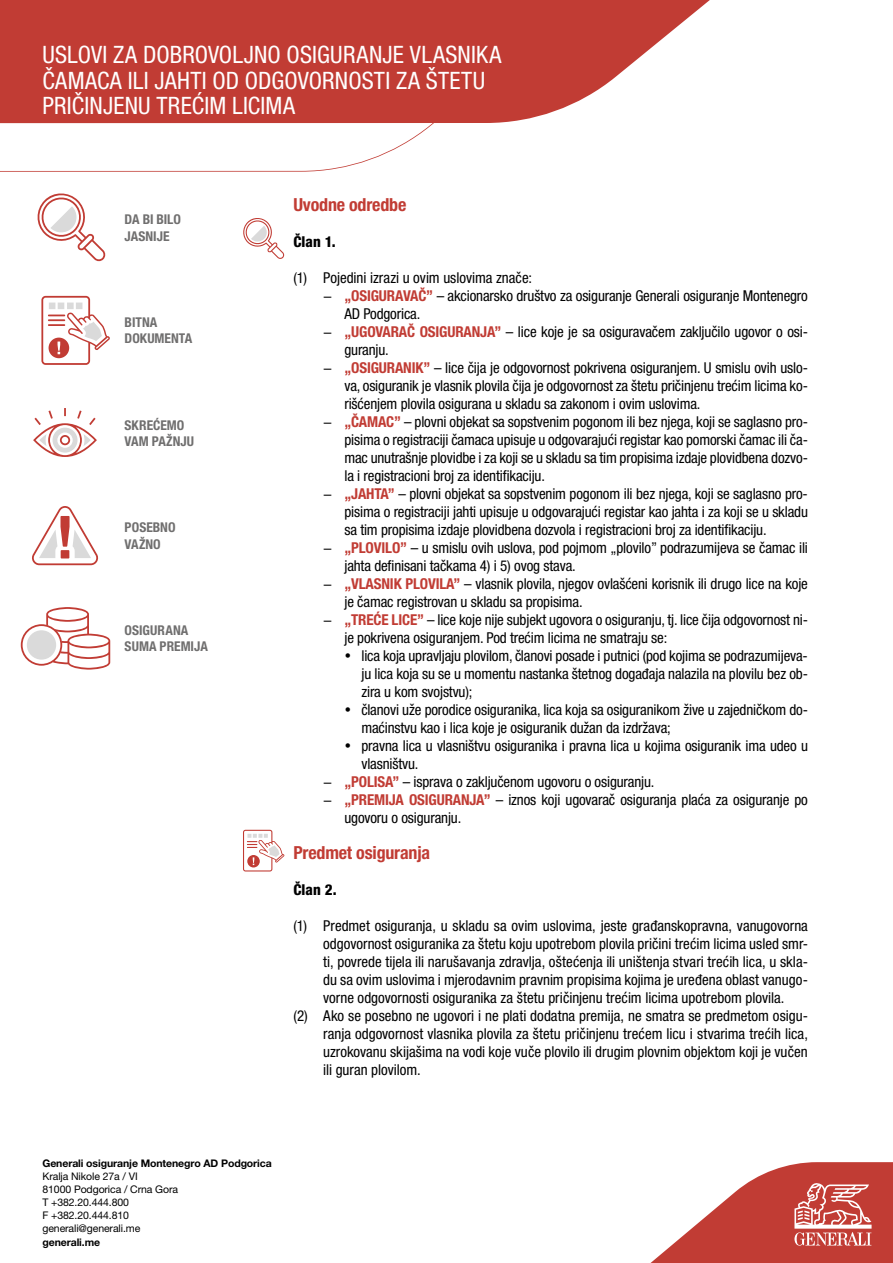
<style>
.page{position:relative;width:893px;height:1263px;background:#fff}
.page>*{position:absolute;margin:0;border:0;box-sizing:border-box;transform-origin:0 0}
.t1{font:condensed 24px/25.5px "Helvetica Neue LT Pro";letter-spacing:.005em;color:#fff}
.t2{font:700 condensed 18px "Helvetica Neue LT Pro";letter-spacing:-.01em;color:#c13c34}
.t3{font:condensed 15px "Helvetica Neue LT Pro";letter-spacing:-.01em;color:#000}
.t4{font:800 condensed 15px "Helvetica Neue LT Pro";color:#000}
.t5{font:700 condensed 13.5px/16.5px "Helvetica Neue LT Pro";color:#706f6f}
.t6{font:10.5px/13px "Helvetica Neue LT Pro";letter-spacing:-.01em;color:#000}
.t7{font:700 10.5px "Helvetica Neue LT Pro";letter-spacing:-.01em;color:#000}
.s1{font-stretch:normal}
.s2{font-weight:700;color:#c13c34}
</style>
<div class="page">
<svg style="left:0;top:123px;width:434px;height:49px"></svg>
<svg style="left:0;top:0;width:710px;height:123px;background:#c7514a"></svg>
<svg style="left:650px;top:1162px;width:243px;height:101px"></svg>
<svg style="left:37px;top:193px;width:69px;height:69px"></svg>
<svg style="left:41px;top:296px;width:69px;height:69px"></svg>
<svg style="left:33px;top:408px;width:64px;height:49px"></svg>
<svg style="left:32px;top:506px;width:66px;height:59px"></svg>
<svg style="left:21px;top:607px;width:89px;height:63px"></svg>
<div style="left:27px;top:630px;width:29px;height:30px;background:#dadada;border-radius:50%"></div>
<svg style="left:243px;top:218px;width:42px;height:41px"></svg>
<svg style="left:243px;top:830px;width:42px;height:41px"></svg>
<h1 class="t1" style="left:43px;top:42px;width:460px">USLOVI ZA DOBROVOLJNO OSIGURANJE VLASNIKA<br>ČAMACA ILI JAHTI OD ODGOVORNOSTI ZA ŠTETU<br>PRIČINJENU TREĆIM LICIMA</h1>
<p class="t5" style="left:125px;top:211px;width:58px">DA BI BILO<br>JASNIJE</p>
<p class="t5" style="left:125px;top:314px;width:69px">BITNA<br>DOKUMENTA</p>
<p class="t5" style="left:125px;top:416px;width:71px">SKREĆEMO<br>VAM PAŽNJU</p>
<p class="t5" style="left:125px;top:519px;width:52px">POSEBNO<br>VAŽNO</p>
<p class="t5" style="left:125px;top:622px;width:85px">OSIGURANA<br>SUMA PREMIJA</p>
<p class="t2" style="left:293px;top:194px;width:114px">Uvodne odredbe</p>
<p class="t4" style="left:293px;top:232px;width:44px">Član 1.</p>
<p class="t3" style="left:293px;top:269px;width:240px">(1) Pojedini izrazi u ovim uslovima znače:</p>
<p class="t3" style="left:323px;top:287px;width:486px"><span class="s1">−</span> <span class="s2">„OSIGURAVAČ”</span> – akcionarsko društvo za osiguranje Generali osiguranje Montenegro</p>
<p class="t3" style="left:344px;top:305px;width:77px">AD Podgorica.</p>
<p class="t3" style="left:323px;top:323px;width:486px"><span class="s1">−</span> <span class="s2">„UGOVARAČ OSIGURANJA”</span> – lice koje je sa osiguravačem zaključilo ugovor o osi-</p>
<p class="t3" style="left:344px;top:341px;width:46px">guranju.</p>
<p class="t3" style="left:323px;top:359px;width:486px"><span class="s1">−</span> <span class="s2">„OSIGURANIK”</span> – lice čija je odgovornost pokrivena osiguranjem. U smislu ovih uslo-</p>
<p class="t3" style="left:344px;top:377px;width:465px">va, osiguranik je vlasnik plovila čija je odgovornost za štetu pričinjenu trećim licima ko-</p>
<p class="t3" style="left:344px;top:395px;width:358px">rišćenjem plovila osigurana u skladu sa zakonom i ovim uslovima.</p>
<p class="t3" style="left:323px;top:413px;width:486px"><span class="s1">−</span> <span class="s2">„ČAMAC”</span> – plovni objekat sa sopstvenim pogonom ili bez njega, koji se saglasno pro-</p>
<p class="t3" style="left:344px;top:431px;width:465px">pisima o registraciji čamaca upisuje u odgovarajući registar kao pomorski čamac ili ča-</p>
<p class="t3" style="left:344px;top:449px;width:465px">mac unutrašnje plovidbe i za koji se u skladu sa tim propisima izdaje plovidbena dozvo-</p>
<p class="t3" style="left:344px;top:467px;width:202px">la i registracioni broj za identifikaciju.</p>
<p class="t3" style="left:323px;top:485px;width:486px"><span class="s1">−</span> <span class="s2">„JAHTA”</span> – plovni objekat sa sopstvenim pogonom ili bez njega, koji se saglasno pro-</p>
<p class="t3" style="left:344px;top:503px;width:465px">pisima o registraciji jahti upisuje u odgovarajući registar kao jahta i za koji se u skladu</p>
<p class="t3" style="left:344px;top:521px;width:424px">sa tim propisima izdaje plovidbena dozvola i registracioni broj za identifikaciju.</p>
<p class="t3" style="left:323px;top:539px;width:486px"><span class="s1">−</span> <span class="s2">„PLOVILO”</span> – u smislu ovih uslova, pod pojmom „plovilo” podrazumijeva se čamac ili</p>
<p class="t3" style="left:344px;top:557px;width:233px">jahta definisani tačkama 4) i 5) ovog stava.</p>
<p class="t3" style="left:323px;top:575px;width:486px"><span class="s1">−</span> <span class="s2">„VLASNIK PLOVILA”</span> – vlasnik plovila, njegov ovlašćeni korisnik ili drugo lice na koje</p>
<p class="t3" style="left:344px;top:593px;width:240px">je čamac registrovan u skladu sa propisima.</p>
<p class="t3" style="left:323px;top:611px;width:486px"><span class="s1">−</span> <span class="s2">„TREĆE LICE”</span> – lice koje nije subjekt ugovora o osiguranju, tj. lice čija odgovornost ni-</p>
<p class="t3" style="left:344px;top:629px;width:324px">je pokrivena osiguranjem. Pod trećim licima ne smatraju se:</p>
<p class="t3" style="left:361px;top:647px;width:448px">lica koja upravljaju plovilom, članovi posade i putnici (pod kojima se podrazumijeva-</p>
<p class="t3" style="left:361px;top:665px;width:448px">ju lica koja su se u momentu nastanka štetnog događaja nalazila na plovilu bez ob-</p>
<p class="t3" style="left:361px;top:683px;width:113px">zira u kom svojstvu);</p>
<p class="t3" style="left:361px;top:701px;width:448px">članovi uže porodice osiguranika, lica koja sa osiguranikom žive u zajedničkom do-</p>
<p class="t3" style="left:361px;top:719px;width:311px">maćinstvu kao i lica koje je osiguranik dužan da izdržava;</p>
<p class="t3" style="left:361px;top:737px;width:448px">pravna lica u vlasništvu osiguranika i pravna lica u kojima osiguranik ima udeo u</p>
<p class="t3" style="left:361px;top:755px;width:59px">vlasništvu.</p>
<p class="t3" style="left:323px;top:773px;width:333px"><span class="s1">−</span> <span class="s2">„POLISA”</span> – isprava o zaključenom ugovoru o osiguranju.</p>
<p class="t3" style="left:323px;top:791px;width:486px"><span class="s1">−</span> <span class="s2">„PREMIJA OSIGURANJA”</span> – iznos koji ugovarač osiguranja plaća za osiguranje po</p>
<p class="t3" style="left:344px;top:809px;width:118px">ugovoru o osiguranju.</p>
<p class="t2" style="left:293px;top:842px;width:138px">Predmet osiguranja</p>
<p class="t4" style="left:293px;top:880px;width:45px">Član 2.</p>
<p class="t3" style="left:293px;top:917px;width:516px">(1) Predmet osiguranja, u skladu sa ovim uslovima, jeste građanskopravna, vanugovorna</p>
<p class="t3" style="left:323px;top:935px;width:486px">odgovornost osiguranika za štetu koju upotrebom plovila pričini trećim licima usled smr-</p>
<p class="t3" style="left:323px;top:953px;width:486px">ti, povrede tijela ili narušavanja zdravlja, oštećenja ili uništenja stvari trećih lica, u skla-</p>
<p class="t3" style="left:323px;top:971px;width:486px">du sa ovim uslovima i mjerodavnim pravnim propisima kojima je uređena oblast vanugo-</p>
<p class="t3" style="left:323px;top:989px;width:463px">vorne odgovornosti osiguranika za štetu pričinjenu trećim licima upotrebom plovila.</p>
<p class="t3" style="left:293px;top:1007px;width:516px">(2) Ako se posebno ne ugovori i ne plati dodatna premija, ne smatra se predmetom osigu-</p>
<p class="t3" style="left:323px;top:1025px;width:486px">ranja odgovornost vlasnika plovila za štetu pričinjenu trećem licu i stvarima trećih lica,</p>
<p class="t3" style="left:323px;top:1043px;width:486px">uzrokovanu skijašima na vodi koje vuče plovilo ili drugim plovnim objektom koji je vučen</p>
<p class="t3" style="left:323px;top:1061px;width:99px">ili guran plovilom.</p>
<p class="t7" style="left:43px;top:1157px;width:231px">Generali osiguranje Montenegro AD Podgorica</p>
<p class="t6" style="left:43px;top:1170px;width:137px">Kralja Nikole 27a / VI<br>81000 Podgorica / Crna Gora<br>T +382.20.444.800<br>F +382.20.444.810 generali@generali.me</p>
<p class="t7" style="left:43px;top:1235px;width:59px">generali.me</p>
</div>
